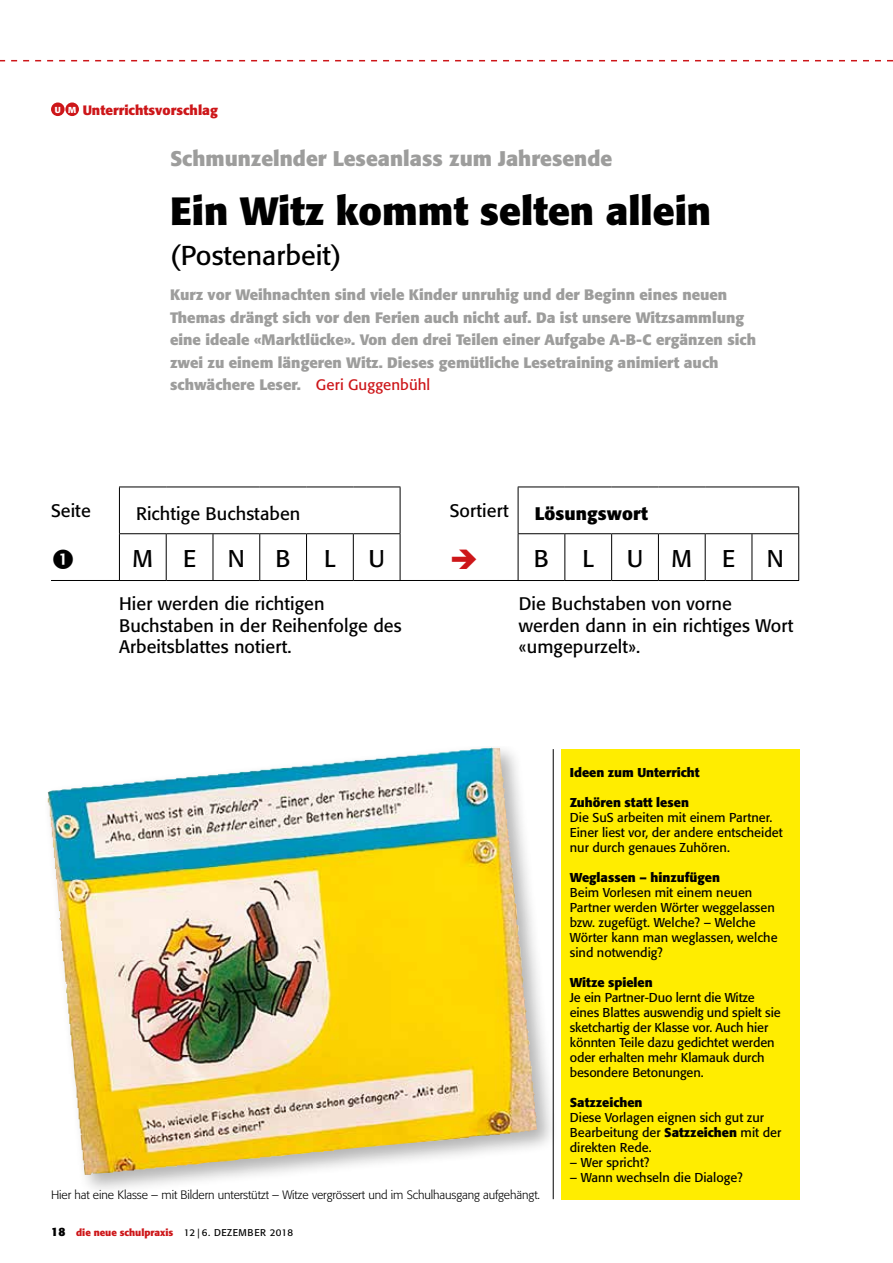
<style>
.page{position:relative;width:893px;height:1263px;background:#fff}
.page>*{position:absolute;margin:0;border:0;box-sizing:border-box;transform-origin:0 0}
.t1{font:700 39px "Formata";color:#000}
.t2{font:27px "Formata";color:#000}
.t3{font:24px "Formata";color:#000}
.t4{font:700 21px "Formata";color:#9d9d9c}
.t5{font:18px/21.6px "Formata";letter-spacing:.005em;color:#000}
.t6{font:700 18px "Formata";letter-spacing:.005em;color:#000}
.t7{font:700 15px/22.5px "Formata";color:#9d9d9c}
.t8{font:700 13.5px "Formata";color:#cd1619}
.t9{font:12.75px/15px "Formata";color:#000}
.t10{font:700 12.75px "Formata";color:#000}
.t11{font:300 12px "Formata";letter-spacing:-.01em;color:#000}
.t12{font:700 9.75px "Formata";color:#cd1619}
.s1{font-size:8.55px;color:#fff}
.s2{font-weight:400;color:#cd1619}
.s3{font-size:12px;color:#000}
.s4{font-weight:400;color:#000}
.s5{font-weight:700}
</style>
<div class="page">
<svg style="left:0;top:60px;width:893px;height:1px"></svg>
<hr style="left:119px;top:487px;width:47px;height:1px;background:#000">
<hr style="left:119px;top:487px;width:1px;height:46px;background:#000">
<hr style="left:166px;top:487px;width:47px;height:1px;background:#000">
<hr style="left:213px;top:487px;width:47px;height:1px;background:#000">
<hr style="left:260px;top:487px;width:47px;height:1px;background:#000">
<hr style="left:307px;top:487px;width:46px;height:1px;background:#000">
<hr style="left:353px;top:487px;width:47px;height:1px;background:#000">
<hr style="left:400px;top:487px;width:1px;height:46px;background:#000">
<hr style="left:119px;top:533px;width:47px;height:1px;background:#000">
<hr style="left:119px;top:534px;width:1px;height:46px;background:#000">
<hr style="left:166px;top:533px;width:47px;height:1px;background:#000">
<hr style="left:213px;top:533px;width:47px;height:1px;background:#000">
<hr style="left:260px;top:533px;width:47px;height:1px;background:#000">
<hr style="left:307px;top:533px;width:46px;height:1px;background:#000">
<hr style="left:353px;top:533px;width:47px;height:1px;background:#000">
<hr style="left:400px;top:534px;width:1px;height:46px;background:#000">
<hr style="left:119px;top:580px;width:47px;height:1px;background:#000">
<hr style="left:166px;top:580px;width:47px;height:1px;background:#000">
<hr style="left:213px;top:580px;width:47px;height:1px;background:#000">
<hr style="left:260px;top:580px;width:47px;height:1px;background:#000">
<hr style="left:307px;top:580px;width:46px;height:1px;background:#000">
<hr style="left:353px;top:580px;width:47px;height:1px;background:#000">
<hr style="left:166px;top:534px;width:1px;height:46px;background:#000">
<hr style="left:213px;top:534px;width:1px;height:46px;background:#000">
<hr style="left:259px;top:534px;width:1px;height:46px;background:#000">
<hr style="left:306px;top:534px;width:1px;height:46px;background:#000">
<hr style="left:353px;top:534px;width:1px;height:46px;background:#000">
<hr style="left:51px;top:580px;width:68px;height:1px;background:#000">
<hr style="left:518px;top:487px;width:47px;height:1px;background:#000">
<hr style="left:518px;top:487px;width:1px;height:46px;background:#000">
<hr style="left:565px;top:487px;width:47px;height:1px;background:#000">
<hr style="left:612px;top:487px;width:46px;height:1px;background:#000">
<hr style="left:658px;top:487px;width:47px;height:1px;background:#000">
<hr style="left:705px;top:487px;width:47px;height:1px;background:#000">
<hr style="left:752px;top:487px;width:47px;height:1px;background:#000">
<hr style="left:798px;top:487px;width:1px;height:46px;background:#000">
<hr style="left:518px;top:533px;width:47px;height:1px;background:#000">
<hr style="left:518px;top:534px;width:1px;height:46px;background:#000">
<hr style="left:565px;top:533px;width:47px;height:1px;background:#000">
<hr style="left:612px;top:533px;width:46px;height:1px;background:#000">
<hr style="left:658px;top:533px;width:47px;height:1px;background:#000">
<hr style="left:705px;top:533px;width:47px;height:1px;background:#000">
<hr style="left:752px;top:533px;width:47px;height:1px;background:#000">
<hr style="left:798px;top:534px;width:1px;height:46px;background:#000">
<hr style="left:518px;top:580px;width:47px;height:1px;background:#000">
<hr style="left:565px;top:580px;width:47px;height:1px;background:#000">
<hr style="left:612px;top:580px;width:46px;height:1px;background:#000">
<hr style="left:658px;top:580px;width:47px;height:1px;background:#000">
<hr style="left:705px;top:580px;width:47px;height:1px;background:#000">
<hr style="left:752px;top:580px;width:47px;height:1px;background:#000">
<hr style="left:564px;top:534px;width:1px;height:46px;background:#000">
<hr style="left:611px;top:534px;width:1px;height:46px;background:#000">
<hr style="left:658px;top:534px;width:1px;height:46px;background:#000">
<hr style="left:705px;top:534px;width:1px;height:46px;background:#000">
<hr style="left:752px;top:534px;width:1px;height:46px;background:#000">
<hr style="left:400px;top:580px;width:118px;height:1px;background:#000">
<div style="left:46px;top:746px;width:513px;height:451px;background:#000;opacity:.3"></div>
<img style="left:48px;top:748px;width:489px;height:427px">
<div style="left:561px;top:749px;width:238px;height:450px;background:#ffed00"></div>
<hr style="left:553px;top:749px;width:1px;height:450px;background:#000">
<div style="left:51px;top:102px;width:14px;height:14px;background:#cd1619;border-radius:50%"></div>
<div style="left:65px;top:102px;width:14px;height:14px;background:#cd1619;border-radius:50%"></div>
<p class="t8" style="left:55px;top:101px;width:165px"><span class="s1">U M</span> Unterrichtsvorschlag</p>
<h3 class="t4" style="left:170px;top:145px;width:444px">Schmunzelnder Leseanlass zum Jahresende</h3>
<h1 class="t1" style="left:170px;top:187px;width:543px">Ein Witz kommt selten allein</h1>
<h2 class="t2" style="left:170px;top:239px;width:173px">(Postenarbeit)</h2>
<p class="t7" style="left:170px;top:284px;width:588px">Kurz vor Weihnachten sind viele Kinder unruhig und der Beginn eines neuen Themas drängt sich vor den Ferien auch nicht auf. Da ist unsere Witzsammlung eine ideale «Marktlücke». Von den drei Teilen einer Aufgabe A-B-C ergänzen sich zwei zu einem längeren Witz. Dieses gemütliche Lesetraining animiert auch schwächere Leser. <span class="s2">Geri Guggenbühl</span></p>
<h3 class="t5" style="left:51px;top:500px;width:41px">Seite</h3>
<h3 class="t5" style="left:136px;top:502px;width:166px">Richtige Buchstaben</h3>
<h3 class="t3" style="left:133px;top:544px;width:22px">M</h3>
<h3 class="t3" style="left:183px;top:544px;width:15px">E</h3>
<h3 class="t3" style="left:228px;top:544px;width:18px">N</h3>
<h3 class="t3" style="left:276px;top:544px;width:16px">B</h3>
<h3 class="t3" style="left:324px;top:544px;width:13px">L</h3>
<h3 class="t3" style="left:368px;top:544px;width:18px">U</h3>
<h3 class="t5" style="left:450px;top:500px;width:61px">Sortiert</h3>
<h3 class="t6" style="left:535px;top:502px;width:115px">Lösungswort</h3>
<h3 class="t3" style="left:534px;top:544px;width:16px">B</h3>
<h3 class="t3" style="left:582px;top:544px;width:13px">L</h3>
<h3 class="t3" style="left:627px;top:544px;width:67px">U M</h3>
<h3 class="t3" style="left:722px;top:544px;width:15px">E</h3>
<h3 class="t3" style="left:767px;top:544px;width:18px">N</h3>
<h3 class="t5" style="left:119px;top:593px;width:284px">Hier werden die richtigen<br>Buchstaben in der Reihenfolge des<br>Arbeitsblattes notiert.</h3>
<h3 class="t5" style="left:519px;top:593px;width:276px">Die Buchstaben von vorne werden dann in ein richtiges Wort «umgepurzelt».</h3>
<p class="t11" style="left:51px;top:1188px;width:490px">Hier hat eine Klasse – mit Bildern unterstützt – Witze vergrössert und im Schulhausgang aufgehängt.</p>
<p class="t12" style="left:51px;top:1227px;width:244px"><span class="s3">18</span> die neue schulpraxis <span class="s4">12 | 6. DEZEMBER 2018</span></p>
<p class="t10" style="left:570px;top:764px;width:131px">Ideen zum Unterricht</p>
<p class="t10" style="left:570px;top:794px;width:121px">Zuhören statt lesen</p>
<p class="t9" style="left:570px;top:810px;width:214px">Die SuS arbeiten mit einem Partner.<br>Einer liest vor, der andere entscheidet nur durch genaues Zuhören.</p>
<p class="t10" style="left:570px;top:869px;width:152px">Weglassen – hinzufügen</p>
<p class="t9" style="left:570px;top:885px;width:209px">Beim Vorlesen mit einem neuen<br>Partner werden Wörter weggelassen bzw. zugefügt. Welche? – Welche<br>Wörter kann man weglassen, welche sind notwendig?</p>
<p class="t10" style="left:570px;top:974px;width:84px">Witze spielen</p>
<p class="t9" style="left:570px;top:990px;width:212px">Je ein Partner-Duo lernt die Witze eines Blattes auswendig und spielt sie sketchartig der Klasse vor. Auch hier könnten Teile dazu gedichtet werden oder erhalten mehr Klamauk durch besondere Betonungen.</p>
<p class="t10" style="left:570px;top:1094px;width:74px">Satzzeichen</p>
<p class="t9" style="left:570px;top:1109px;width:213px">Diese Vorlagen eignen sich gut zur<br>Bearbeitung der <span class="s5">Satzzeichen</span> mit der direkten Rede.</p>
<p class="t9" style="left:570px;top:1154px;width:81px">– Wer spricht?</p>
<p class="t9" style="left:570px;top:1169px;width:174px">– Wann wechseln die Dialoge?</p>
</div>
